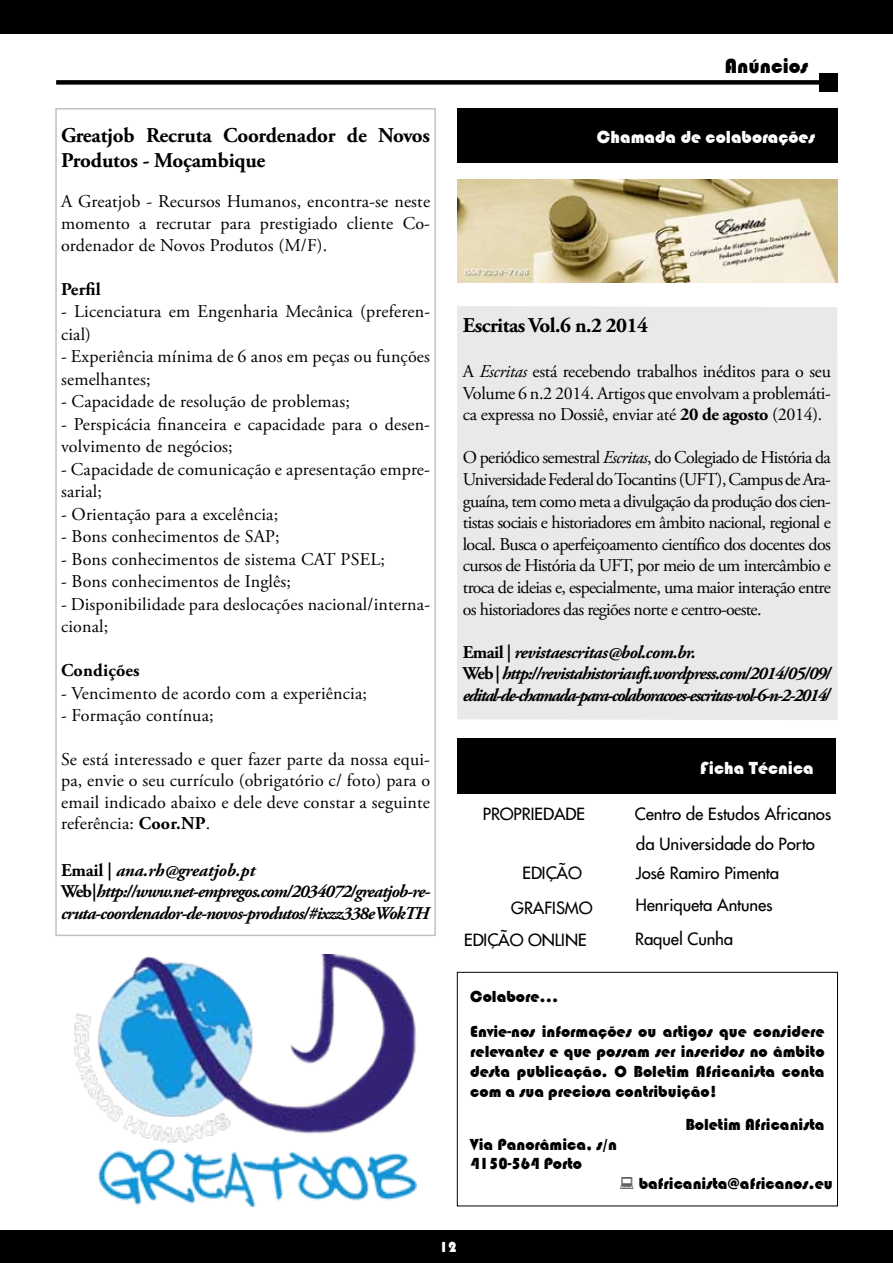
<style>
.page{position:relative;width:893px;height:1263px;background:#fff}
.page>*{position:absolute;margin:0;border:0;box-sizing:border-box;transform-origin:0 0}
.t1{font:700 21px/25.2px "Adobe Garamond Pro";letter-spacing:-.01em;color:#000}
.t2{font:21px "Bauhaus 93";color:#000}
.t3{font:18px/21.6px "Adobe Garamond Pro";letter-spacing:.01em;color:#000}
.t4{font:italic 700 18px/21.6px "Adobe Garamond Pro";letter-spacing:-.05em;color:#000}
.t5{font:18px "Bauhaus 93";color:#fff}
.t6{font:700 18px "Adobe Garamond Pro";letter-spacing:.01em;color:#000}
.t7{font:16.5px/19.8px "Bauhaus 93";color:#000}
.t8{font:16.5px/30.8px "Futura 2";color:#000}
.t9{font:15px "Bauhaus 93";color:#fff}
.s1{font-weight:700}
.s2{font-style:normal}
.s3{font-style:italic}
</style>
<div class="page">
<div style="left:0;top:0;width:893px;height:34px;background:#000"></div>
<div style="left:0;top:1230px;width:893px;height:33px;background:#000"></div>
<div style="left:56px;top:80px;width:773px;height:5px;background:#000"></div>
<div style="left:820px;top:73px;width:18px;height:18px;background:#000"></div>
<div style="left:457px;top:972px;width:381px;height:234px;border:1px solid #000"></div>
<div style="left:457px;top:738px;width:379px;height:55px;background:#000"></div>
<div style="left:457px;top:108px;width:380px;height:54px;background:#000"></div>
<div style="left:457px;top:306px;width:381px;height:414px;background:#e9e9ea"></div>
<img style="left:457px;top:179px;width:381px;height:104px">
<div style="left:55px;top:108px;width:381px;height:828px;border:2px solid #c1c2c4"></div>
<img style="left:75px;top:954px;width:341px;height:252px">
<p class="t2" style="left:725px;top:54px;width:85px">Anúncios</p>
<p class="t1" style="left:61px;top:123px;width:371px">Greatjob Recruta Coordenador de Novos<br>Produtos - Moçambique</p>
<p class="t3" style="left:61px;top:192px;width:371px;text-align:justify">A Greatjob - Recursos Humanos, encontra-se neste momento a recrutar para prestigiado cliente Co&shy;ordenador de Novos Produtos (M/F).</p>
<p class="t6" style="left:61px;top:279px;width:41px">Perfil</p>
<p class="t3" style="left:61px;top:301px;width:371px;line-height:22.5px">- Licenciatura em Engenharia Mecânica (preferen&shy;cial)</p>
<p class="t3" style="left:61px;top:346px;width:371px;line-height:22.5px">- Experiência mínima de 6 anos em peças ou funções semelhantes;</p>
<p class="t3" style="left:61px;top:391px;width:290px">- Capacidade de resolução de problemas;</p>
<p class="t3" style="left:61px;top:413px;width:371px;line-height:22.5px">- Perspicácia financeira e capacidade para o desen&shy;volvimento de negócios;</p>
<p class="t3" style="left:61px;top:458px;width:371px;line-height:22.5px">- Capacidade de comunicação e apresentação empre&shy;sarial;</p>
<p class="t3" style="left:61px;top:504px;width:219px">- Orientação para a excelência;</p>
<p class="t3" style="left:61px;top:526px;width:220px">- Bons conhecimentos de SAP;</p>
<p class="t3" style="left:61px;top:549px;width:325px">- Bons conhecimentos de sistema CAT PSEL;</p>
<p class="t3" style="left:61px;top:571px;width:232px">- Bons conhecimentos de Inglês;</p>
<p class="t3" style="left:61px;top:593px;width:371px;line-height:22.5px">- Disponibilidade para deslocações nacional/interna&shy;cional;</p>
<p class="t6" style="left:61px;top:660px;width:80px">Condições</p>
<p class="t3" style="left:61px;top:683px;width:307px">- Vencimento de acordo com a experiência;</p>
<p class="t3" style="left:61px;top:705px;width:154px">- Formação contínua;</p>
<p class="t3" style="left:61px;top:749px;width:371px;text-align:justify">Se está interessado e quer fazer parte da nossa equi&shy;pa, envie o seu currículo (obrigatório c/ foto) para o email indicado abaixo e dele deve constar a seguinte referência: <span class="s1">Coor.NP</span>.</p>
<p class="t4" style="left:61px;top:859px;width:371px"><span class="s2">Email |</span> ana.rh@greatjob.pt<br><span class="s2">Web |</span> http://www.net-empregos.com/2034072/greatjob-re&shy;cruta-coordenador-de-novos-produtos/#ixzz338eWokTH</p>
<p class="t5" style="left:597px;top:127px;width:220px">Chamada de colaborações</p>
<p class="t1" style="left:463px;top:313px;width:187px">Escritas Vol.6 n.2 2014</p>
<p class="t3" style="left:463px;top:361px;width:370px;text-align:justify">A <span class="s3">Escritas</span> está recebendo trabalhos inéditos para o seu Volume 6 n.2 2014. Artigos que envolvam a problemáti&shy;ca expressa no Dossiê, enviar até <span class="s1">20 de agosto</span> (2014).</p>
<p class="t3" style="left:463px;top:447px;width:370px;text-align:justify">O periódico semestral <span class="s3">Escritas</span>, do Colegiado de História da Universidade Federal do Tocantins (UFT), Campus de Ara&shy;guaína, tem como meta a divulgação da produção dos cien&shy;tistas sociais e historiadores em âmbito nacional, regional e local. Busca o aperfeiçoamento científico dos docentes dos cursos de História da UFT, por meio de um intercâmbio e troca de ideias e, especialmente, uma maior interação entre os historiadores das regiões norte e centro-oeste.</p>
<p class="t4" style="left:463px;top:642px;width:370px"><span class="s2">Email |</span> revistaescritas@bol.com.br.<br><span class="s2">Web |</span> http://revistahistoriauft.wordpress.com/2014/05/09/ edital-de-chamada-para-colaboracoes-escritas-vol-6-n-2-2014/</p>
<p class="t8" style="left:483px;top:798px;width:104px">PROPRIEDADE</p>
<p class="t5" style="left:700px;top:757px;width:115px">Ficha Técnica</p>
<p class="t8" style="left:635px;top:798px;width:198px">Centro de Estudos Africanos da Universidade do Porto</p>
<p class="t8" style="left:522px;top:857px;width:61px">EDIÇÃO</p>
<p class="t8" style="left:636px;top:857px;width:145px">José Ramiro Pimenta</p>
<p class="t8" style="left:511px;top:893px;width:83px">GRAFISMO</p>
<p class="t8" style="left:636px;top:890px;width:138px">Henriqueta Antunes</p>
<p class="t8" style="left:464px;top:925px;width:124px">EDIÇÃO ONLINE</p>
<p class="t8" style="left:635px;top:923px;width:100px">Raquel Cunha</p>
<p class="t7" style="left:470px;top:979px;width:356px;line-height:34.8px">Colabore...<br>Envie-nos informações ou artigos que considere</p>
<p class="t7" style="left:470px;top:1042px;width:356px;text-align:justify">relevantes e que possam ser inseridos no âmbito desta publicação. O Boletim Africanista conta com a sua preciosa contribuição!</p>
<p class="t7" style="left:685px;top:1114px;width:141px">Boletim Africanista</p>
<p class="t7" style="left:470px;top:1134px;width:148px">Via Panorâmica, s/n<br>4150-564 Porto</p>
<p class="t7" style="left:639px;top:1174px;width:196px">bafricanista@africanos.eu</p>
<p class="t9" style="left:440px;top:1239px;width:19px">12</p>
</div>
